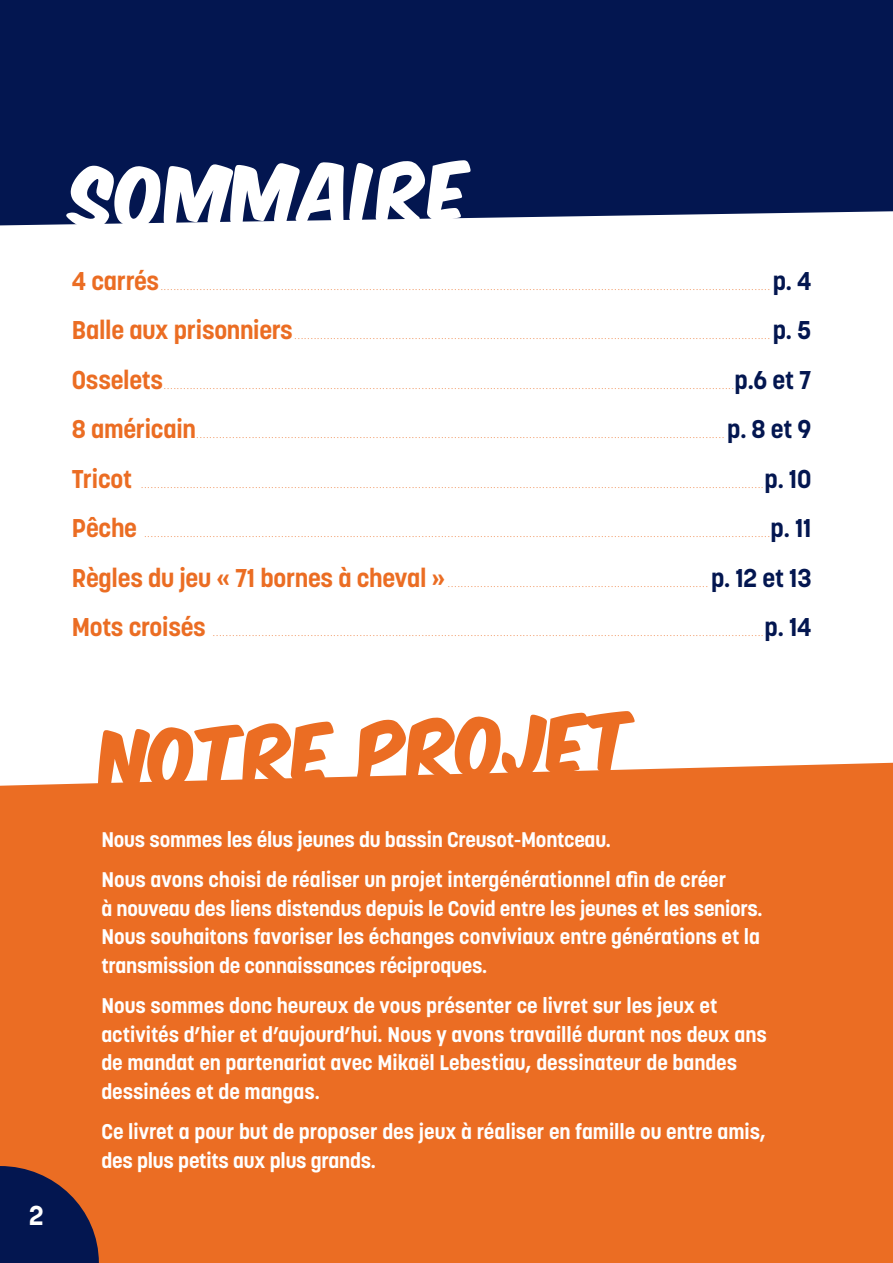
<style>
.page{position:relative;width:893px;height:1263px;background:#fff}
.page>*{position:absolute;margin:0;border:0;box-sizing:border-box;transform-origin:0 0}
.t1{font:69px "Komika Title Axis";color:#eb6d23}
.t2{font:69px "Komika Title Axis";color:#fff}
.t3{font:700 27px "Korolev";color:#fff}
.t4{font:100 25.5px/49.5px "Korolev";color:#eb6d23;text-align:justify}
.t5{font:700 21px/28.5px "Korolev";color:#fff}
.s1{font-weight:700}
.s2{font-weight:700;color:#031650}
</style>
<div class="page">
<div style="left:0;top:763px;width:893px;height:500px;background:#eb6d23"></div>
<div style="left:0;top:0;width:893px;height:225px;background:#031650"></div>
<svg style="left:0;top:1166px;width:99px;height:97px"></svg>
<h1 class="t2" style="left:72px;top:163px;width:399px;rotate:-1deg">SOMMAIRE</h1>
<p class="t4" style="left:72px;top:256px;width:741px"><span class="s1">4 carrés</span>...........................................................................................................................................................................................<span class="s2">p. 4<br></span><span class="s1">Balle aux prisonniers</span>..................................................................................................................................................<span class="s2">p. 5<br></span><span class="s1">Osselets</span>...............................................................................................................................................................................<span class="s2">p.6 et 7<br></span><span class="s1">8 américain</span>..................................................................................................................................................................<span class="s2">p. 8 et 9<br></span><span class="s1">Tricot</span> ...............................................................................................................................................................................................<span class="s2">p. 10<br></span><span class="s1">Pêche</span> ................................................................................................................................................................................................<span class="s2">p. 11<br></span><span class="s1">Règles du jeu « 71 bornes à cheval »</span>................................................................................<span class="s2">p. 12 et 13<br></span><span class="s1">Mots croisés</span> .........................................................................................................................................................................<span class="s2">p. 14</span></p>
<p class="t3" style="left:29px;top:1198px;width:16px">2</p>
<h1 class="t1" style="left:100px;top:725px;width:534px;rotate:-2deg">NOTRE PROJET</h1>
<p class="t5" style="left:101px;top:819px;width:626px;line-height:40.5px">Nous sommes les élus jeunes du bassin Creusot-Montceau.<br>Nous avons choisi de réaliser un projet intergénérationnel afin de créer</p>
<p class="t5" style="left:101px;top:894px;width:663px">à nouveau des liens distendus depuis le Covid entre les jeunes et les seniors.<br>Nous souhaitons favoriser les échanges conviviaux entre générations et la transmission de connaissances réciproques.</p>
<p class="t5" style="left:101px;top:991px;width:667px">Nous sommes donc heureux de vous présenter ce livret sur les jeux et activités d’hier et d’aujourd’hui. Nous y avons travaillé durant nos deux ans de mandat en partenariat avec Mikaël Lebestiau, dessinateur de bandes dessinées et de mangas.</p>
<p class="t5" style="left:101px;top:1117px;width:666px">Ce livret a pour but de proposer des jeux à réaliser en famille ou entre amis, des plus petits aux plus grands.</p>
</div>
